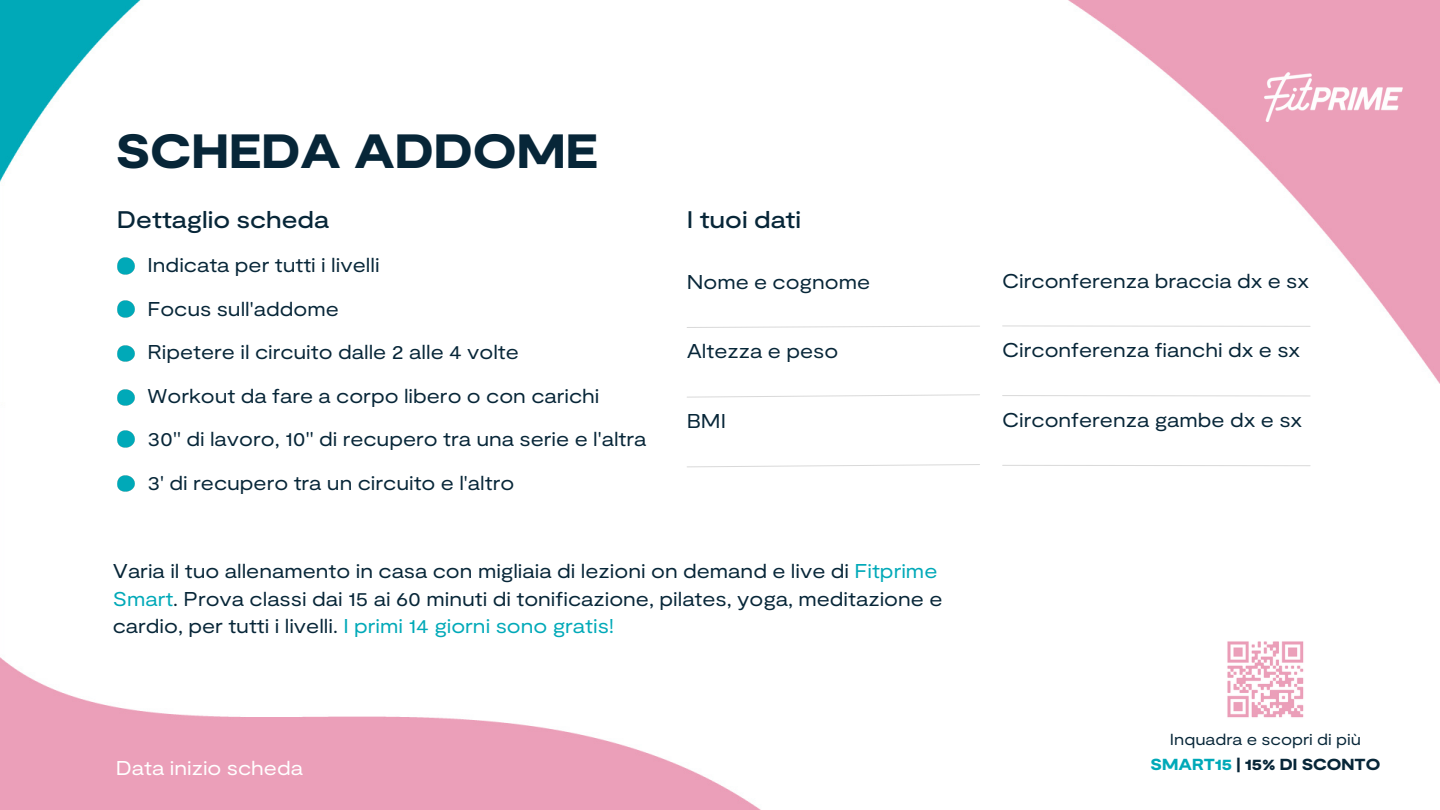
<style>
.page{position:relative;width:1440px;height:810px;background:#fff}
.page>*{position:absolute;margin:0;border:0;box-sizing:border-box;transform-origin:0 0}
.t1{font:900 expanded 48px "Moderat";color:#072638}
.t2{font:500 expanded 24px "Moderat";color:#072638}
.t3{font:expanded 20px/27.8px "Moderat";color:#072638}
.t4{font:expanded 20px "Moderat";color:#fff}
.t5{font:expanded 16px "Moderat";color:#072638}
.t6{font:900 expanded 16px "Moderat";color:#072638}
.s1{color:#00a9b8}
</style>
<div class="page">
<img style="left:0;top:0;width:1440px;height:810px">
<svg style="left:686px;top:325px;width:294px;height:3px"></svg>
<img style="left:113px;top:258px;width:26px;height:16px">
<img style="left:113px;top:301px;width:26px;height:16px">
<img style="left:113px;top:345px;width:26px;height:17px">
<img style="left:113px;top:389px;width:26px;height:17px">
<svg style="left:686px;top:394px;width:294px;height:4px"></svg>
<svg style="left:686px;top:464px;width:294px;height:4px"></svg>
<img style="left:1265px;top:73px;width:138px;height:48px">
<svg style="left:1002px;top:325px;width:309px;height:2px"></svg>
<svg style="left:1002px;top:395px;width:309px;height:2px"></svg>
<svg style="left:1002px;top:465px;width:309px;height:1px"></svg>
<img style="left:113px;top:431px;width:26px;height:16px">
<img style="left:113px;top:475px;width:26px;height:17px">
<img style="left:1216px;top:629px;width:99px;height:100px">
<p class="t1" style="left:116px;top:120px;width:484px">SCHEDA ADDOME</p>
<p class="t2" style="left:117px;top:204px;width:214px">Dettaglio scheda</p>
<p class="t3" style="left:148px;top:250px;width:234px">Indicata per tutti i livelli</p>
<p class="t3" style="left:148px;top:294px;width:193px">Focus sull'addome</p>
<p class="t3" style="left:148px;top:337px;width:373px">Ripetere il circuito dalle 2 alle 4 volte</p>
<p class="t3" style="left:148px;top:381px;width:454px">Workout da fare a corpo libero o con carichi</p>
<p class="t3" style="left:148px;top:424px;width:500px">30'' di lavoro, 10'' di recupero tra una serie e l'altra</p>
<p class="t3" style="left:148px;top:468px;width:368px">3' di recupero tra un circuito e l'altro</p>
<p class="t2" style="left:687px;top:204px;width:116px">I tuoi dati</p>
<p class="t3" style="left:687px;top:267px;width:185px">Nome e cognome</p>
<p class="t3" style="left:687px;top:337px;width:153px">Altezza e peso</p>
<p class="t3" style="left:687px;top:407px;width:41px">BMI</p>
<p class="t3" style="left:113px;top:556px;width:831px">Varia il tuo allenamento in casa con migliaia di lezioni on demand e live di <span class="s1">Fitprime<br>Smart</span>. Prova classi dai 15 ai 60 minuti di tonificazione, pilates, yoga, meditazione e cardio, per tutti i livelli. <span class="s1">I primi 14 giorni sono gratis!</span></p>
<p class="t3" style="left:1002px;top:266px;width:309px">Circonferenza braccia dx e sx</p>
<p class="t3" style="left:1002px;top:335px;width:300px">Circonferenza fianchi dx e sx</p>
<p class="t3" style="left:1002px;top:405px;width:302px">Circonferenza gambe dx e sx</p>
<p class="t5" style="left:1170px;top:729px;width:193px">Inquadra e scopri di più</p>
<p class="t4" style="left:116px;top:755px;width:189px">Data inizio scheda</p>
<p class="t6" style="left:1151px;top:754px;width:231px"><span class="s1">SMART15</span> | 15% DI SCONTO</p>
</div>
